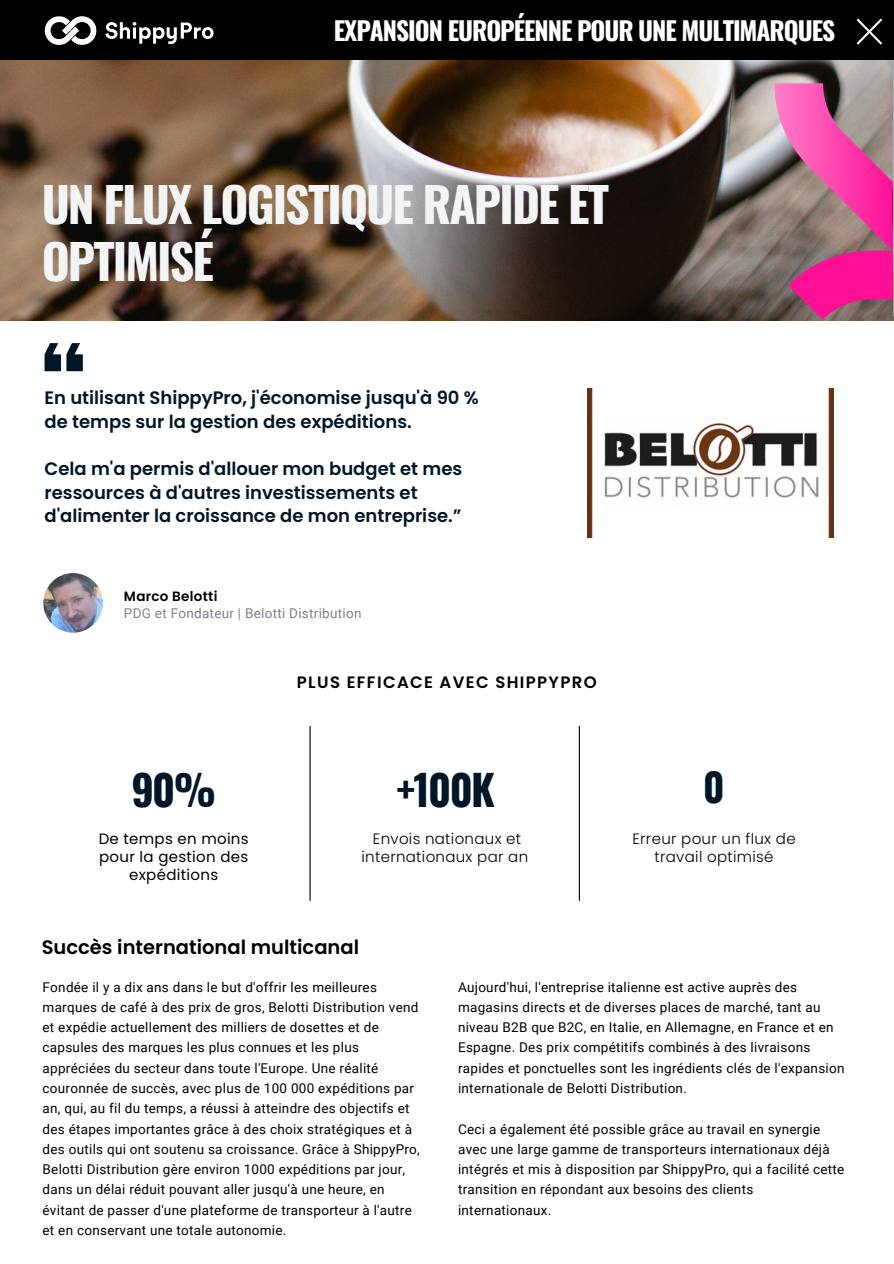
<style>
.page{position:relative;width:894px;height:1264px;background:#fff}
.page>*{position:absolute;margin:0;border:0;box-sizing:border-box;transform-origin:0 0}
.t1{font:700 48px/57.3px "Oswald";letter-spacing:-.04em;color:#f2f4f6}
.t2{font:700 42px "Oswald";letter-spacing:-.04em;color:#011627}
.t3{font:700 39px "Oswald";color:#011627}
.t4{font:700 25.5px "Oswald";letter-spacing:-.04em;color:#fff}
.t5{font:600 19.5px "Poppins";color:#000}
.t6{font:600 18px/23.7px "Poppins";color:#011627}
.t7{font:600 16.5px "Poppins";letter-spacing:.08em;color:#000}
.t8{font:300 15px/18px "Poppins";letter-spacing:.02em;color:#000;text-align:center}
.t9{font:15px/18px "Poppins";letter-spacing:.02em;color:#000;text-align:center}
.t10{font:13.5px/20.2px "Roboto";letter-spacing:.02em;color:#000}
.t11{font:13.5px "Roboto";letter-spacing:.02em;color:#7d818d}
.t12{font:600 13.5px "Poppins";letter-spacing:.02em;color:#000}
</style>
<div class="page">
<div style="left:0;top:0;width:893px;height:60px;background:#000"></div>
<svg style="left:44px;top:16px;width:53px;height:29px"></svg>
<svg style="left:105px;top:22px;width:108px;height:22px"></svg>
<svg style="left:856px;top:19px;width:26px;height:26px"></svg>
<hr style="left:309px;top:726px;width:1px;height:174px;background:#000">
<hr style="left:578px;top:726px;width:1px;height:174px;background:#000">
<img style="left:587px;top:388px;width:246px;height:149px">
<svg style="left:45px;top:343px;width:38px;height:28px"></svg>
<img style="left:43px;top:573px;width:60px;height:59px;border-radius:50%">
<img style="left:0;top:60px;width:892px;height:260px">
<svg style="left:774px;top:83px;width:118px;height:237px"></svg>
<p class="t4" style="left:334px;top:11px;width:503px">EXPANSION EUROPÉENNE POUR UNE MULTIMARQUES</p>
<p class="t1" style="left:42px;top:173px;width:568px">UN FLUX LOGISTIQUE RAPIDE ET<br>OPTIMISÉ</p>
<p class="t6" style="left:45px;top:386px;width:435px">En utilisant ShippyPro, j'économise jusqu'à 90 % de temps sur la gestion des expéditions.</p>
<h3 class="t6" style="left:45px;top:457px;width:419px">Cela m'a permis d'allouer mon budget et mes ressources à d'autres investissements et d'alimenter la croissance de mon entreprise.”</h3>
<p class="t12" style="left:124px;top:587px;width:95px">Marco Belotti</p>
<h1 class="t11" style="left:124px;top:605px;width:239px">PDG et Fondateur | Belotti Distribution</h1>
<h5 class="t7" style="left:297px;top:671px;width:301px">PLUS EFFICACE AVEC SHIPPYPRO</h5>
<p class="t2" style="left:131px;top:756px;width:86px">90%</p>
<h4 class="t3" style="left:703px;top:756px;width:23px">0</h4>
<h4 class="t9" style="left:99px;top:829px;width:151px">De temps en moins pour la gestion des expéditions</h4>
<p class="t8" style="left:632px;top:829px;width:165px">Erreur pour un flux de travail optimisé</p>
<p class="t2" style="left:396px;top:756px;width:100px">+100K</p>
<p class="t8" style="left:361px;top:829px;width:168px">Envois nationaux et internationaux par an</p>
<h2 class="t5" style="left:42px;top:933px;width:319px">Succès international multicanal</h2>
<p class="t10" style="left:43px;top:976px;width:379px">Fondée il y a dix ans dans le but d'offrir les meilleures marques de café à des prix de gros, Belotti Distribution vend et expédie actuellement des milliers de dosettes et de capsules des marques les plus connues et les plus appréciées du secteur dans toute l'Europe. Une réalité couronnée de succès, avec plus de 100 000 expéditions par an, qui, au fil du temps, a réussi à atteindre des objectifs et des étapes importantes grâce à des choix stratégiques et à des outils qui ont soutenu sa croissance. Grâce à ShippyPro, Belotti Distribution gère environ 1000 expéditions par jour, dans un délai réduit pouvant aller jusqu'à une heure, en évitant de passer d'une plateforme de transporteur à l'autre et en conservant une totale autonomie.</p>
<h2 class="t10" style="left:458px;top:976px;width:388px">Aujourd'hui, l'entreprise italienne est active auprès des magasins directs et de diverses places de marché, tant au niveau B2B que B2C, en Italie, en Allemagne, en France et en Espagne. Des prix compétitifs combinés à des livraisons rapides et ponctuelles sont les ingrédients clés de l'expansion internationale de Belotti Distribution.</h2>
<p class="t10" style="left:458px;top:1118px;width:387px">Ceci a également été possible grâce au travail en synergie avec une large gamme de transporteurs internationaux déjà intégrés et mis à disposition par ShippyPro, qui a facilité cette transition en répondant aux besoins des clients internationaux.</p>
</div>
